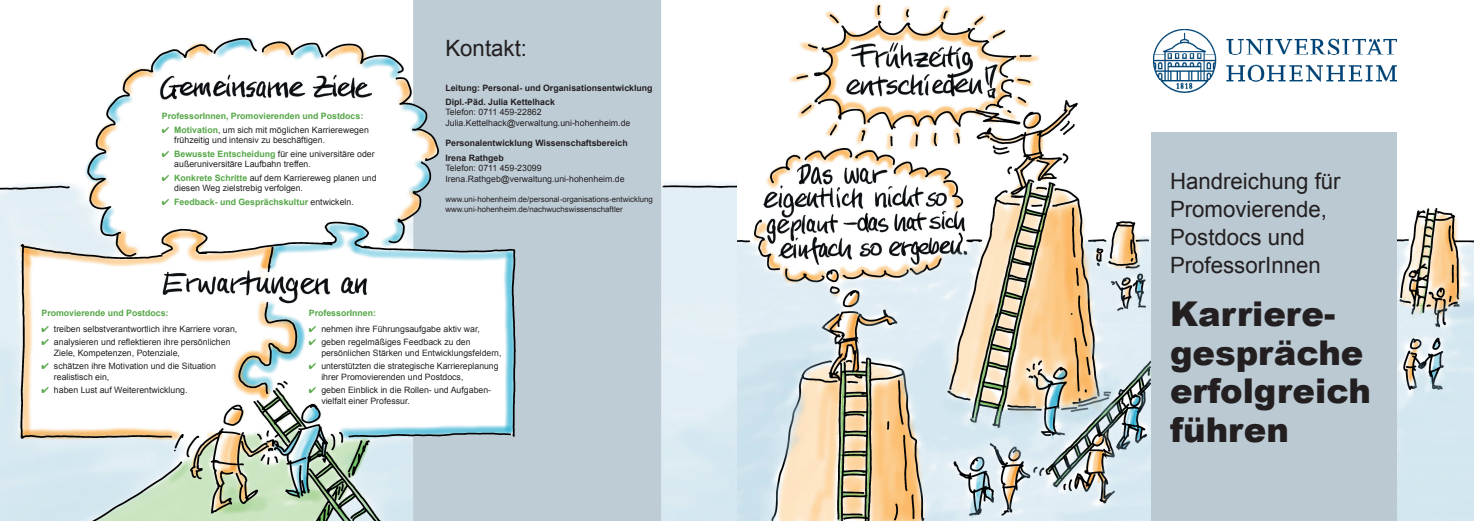
<style>
.page{position:relative;width:1474px;height:521px;background:#fff}
.page>*{position:absolute;margin:0;border:0;box-sizing:border-box;transform-origin:0 0}
.t1{font:900 34.12px/38.5px "Arial";color:#231f20}
.t2{font:22.49px/28px "Arial";color:#231f20}
.t3{font:8.75px/10.5px "Arial";color:#231f20}
.t4{font:700 8.75px "Arial";color:#54a646}
.t5{font:700 8.75px/14.2px "Arial";color:#231f20}
.t6{font:7.88px/9.5px "Arial";color:#231f20}
.s1{color:#54a646}
.s2{font-weight:700;color:#54a646}
.s3{font-weight:400;color:#231f20}
</style>
<div class="page">
<img style="left:0;top:0;width:737px;height:521px">
<img style="left:737px;top:3px;width:736px;height:518px">
<img style="left:1153px;top:29px;width:243px;height:63px">
<div style="left:1151px;top:132px;width:245px;height:389px;background:#bbc9d3"></div>
<p class="t4" style="left:162px;top:110px;width:203px">ProfessorInnen, Promovierenden und Postdocs:</p>
<p class="t3" style="left:174px;top:125px;width:196px;text-indent:-12px"><span class="s1">✔</span> <span class="s2">Motivation</span>, um sich mit möglichen Karrierewegen frühzeitig und intensiv zu beschäftigen.</p>
<p class="t3" style="left:174px;top:149px;width:202px;text-indent:-12px"><span class="s1">✔</span> <span class="s2">Bewusste Entscheidung</span> für eine universitäre oder außeruniversitäre Laufbahn treffen.</p>
<p class="t3" style="left:174px;top:173px;width:204px;text-indent:-12px"><span class="s1">✔</span> <span class="s2">Konkrete Schritte</span> auf dem Karriereweg planen und diesen Weg zielstrebig verfolgen.</p>
<p class="t4" style="left:162px;top:196px;width:193px">✔ Feedback- und Gesprächskultur <span class="s3">entwickeln.</span></p>
<h2 class="t2" style="left:445px;top:34px;width:83px">Kontakt:</h2>
<p class="t5" style="left:445px;top:81px;width:209px">Leitung: Personal- und Organisationsentwicklung<br>Dipl.-Päd. Julia Kettelhack</p>
<p class="t3" style="left:445px;top:107px;width:186px">Telefon: 0711 459-22862<br>Julia.Kettelhack@verwaltung.uni-hohenheim.de</p>
<p class="t5" style="left:445px;top:137px;width:184px">Personalentwicklung Wissenschaftsbereich<br>Irena Rathgeb</p>
<p class="t3" style="left:445px;top:163px;width:181px">Telefon: 0711 459-23099<br>Irena.Rathgeb@verwaltung.uni-hohenheim.de</p>
<p class="t6" style="left:445px;top:195px;width:209px">www.uni-hohenheim.de/personal-organisations-entwicklung www.uni-hohenheim.de/nachwuchswissenschaftler</p>
<p class="t4" style="left:42px;top:308px;width:128px">Promovierende und Postdocs:</p>
<p class="t3" style="left:42px;top:324px;width:197px"><span class="s1">✔</span> treiben selbstverantwortlich ihre Karriere voran,</p>
<p class="t3" style="left:54px;top:337px;width:178px;text-indent:-12px"><span class="s1">✔</span> analysieren und reflektieren ihre persönlichen<br>Ziele, Kompetenzen, Potenziale,</p>
<p class="t3" style="left:54px;top:361px;width:163px;text-indent:-12px"><span class="s1">✔</span> schätzen ihre Motivation und die Situation realistisch ein,</p>
<p class="t3" style="left:42px;top:385px;width:147px"><span class="s1">✔</span> haben Lust auf Weiterentwicklung.</p>
<p class="t4" style="left:309px;top:308px;width:69px">ProfessorInnen:</p>
<p class="t3" style="left:309px;top:324px;width:172px"><span class="s1">✔</span> nehmen ihre Führungsaufgabe aktiv war,</p>
<p class="t3" style="left:321px;top:337px;width:182px;text-indent:-12px"><span class="s1">✔</span> geben regelmäßiges Feedback zu den persönlichen Stärken und Entwicklungsfeldern,</p>
<p class="t3" style="left:321px;top:361px;width:179px;text-indent:-12px"><span class="s1">✔</span> unterstützten die strategische Karriereplanung ihrer Promovierenden und Postdocs,</p>
<p class="t3" style="left:321px;top:385px;width:171px;text-indent:-12px"><span class="s1">✔</span> geben Einblick in die Rollen- und Aufgaben&shy;vielfalt einer Professur.</p>
<h2 class="t2" style="left:1169px;top:167px;width:172px">Handreichung für<br>Promovierende,<br>Postdocs und<br>ProfessorInnen</h2>
<h1 class="t1" style="left:1169px;top:294px;width:202px">Karriere&shy;gespräche erfolgreich führen</h1>
</div>
